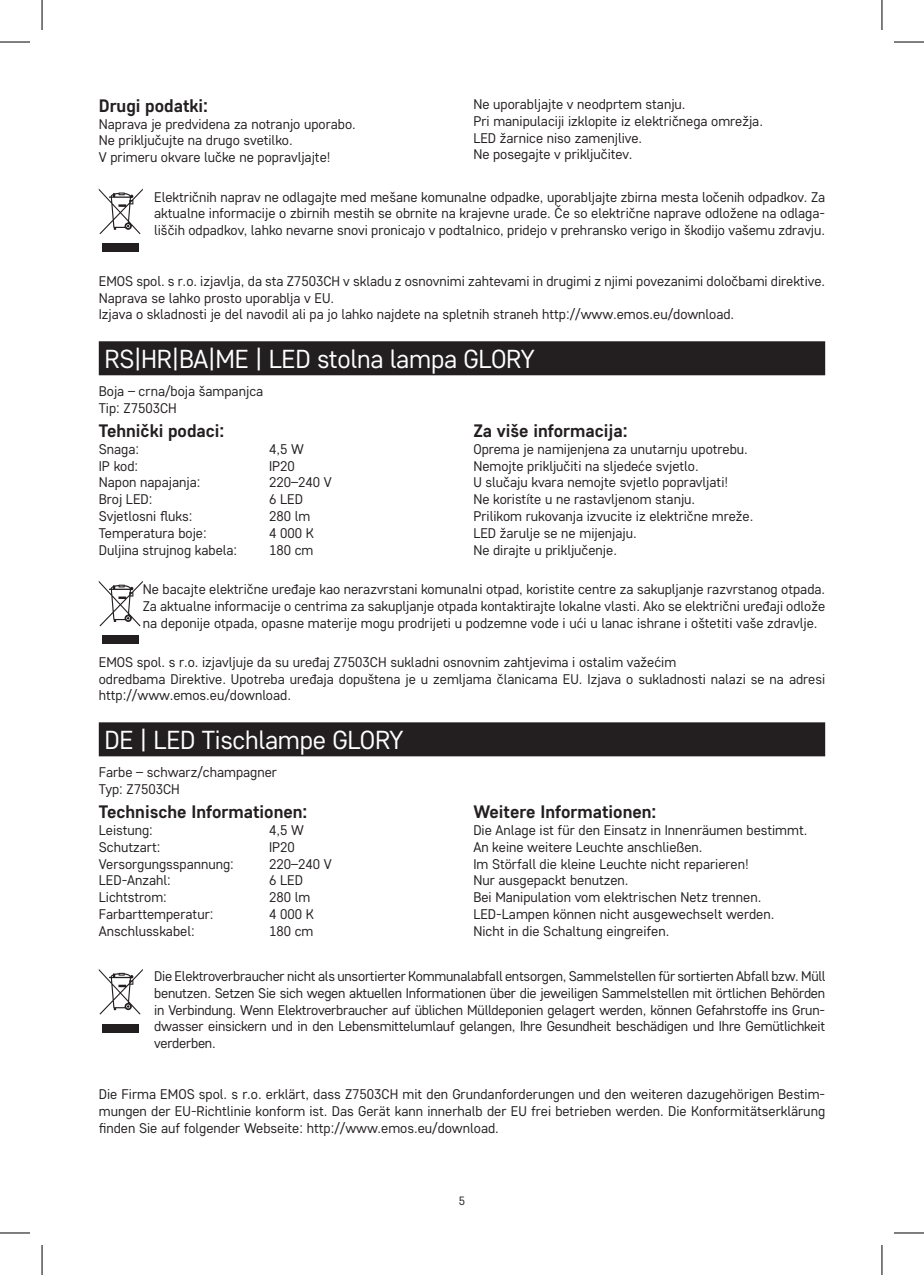
<style>
.page{position:relative;width:924px;height:1275px;background:#fff}
.page>*{position:absolute;margin:0;border:0;box-sizing:border-box;transform-origin:0 0}
.t1{font:26px "Core Sans D35";letter-spacing:-.01em;color:#fff}
.t2{font:700 18px "Core Sans D55";color:#231f20}
.t3{font:14px/16.8px "Core Sans D35";color:#231f20}
.t4{font:12px "Core Sans D35";color:#231f20}
</style>
<div class="page">
<div style="left:99px;top:341px;width:725px;height:34px;background:#231f20"></div>
<svg style="left:99px;top:188px;width:44px;height:46px"></svg>
<div style="left:102px;top:243px;width:37px;height:9px;background:#231f20"></div>
<div style="left:99px;top:722px;width:725px;height:34px;background:#231f20"></div>
<svg style="left:99px;top:580px;width:44px;height:46px"></svg>
<div style="left:102px;top:635px;width:37px;height:9px;background:#231f20"></div>
<svg style="left:99px;top:969px;width:44px;height:45px"></svg>
<div style="left:102px;top:1023px;width:37px;height:9px;background:#231f20"></div>
<hr style="left:0;top:42px;width:30px;height:1px;background:#000">
<hr style="left:893px;top:42px;width:30px;height:1px;background:#000">
<hr style="left:0;top:1232px;width:30px;height:1px;background:#000">
<hr style="left:893px;top:1232px;width:30px;height:1px;background:#000">
<hr style="left:42px;top:0;width:1px;height:30px;background:#000">
<hr style="left:42px;top:1245px;width:1px;height:30px;background:#000">
<hr style="left:881px;top:0;width:1px;height:30px;background:#000">
<hr style="left:881px;top:1245px;width:1px;height:30px;background:#000">
<p class="t3" style="left:473px;top:95px;width:291px">Ne uporabljajte v neodprtem stanju.<br>Pri manipulaciji izklopite iz električnega omrežja.<br>LED žarnice niso zamenjlive.<br>Ne posegajte v priključitev.</p>
<p class="t3" style="left:154px;top:188px;width:672px;text-align:justify">Električnih naprav ne odlagajte med mešane komunalne odpadke, uporabljajte zbirna mesta ločenih odpadkov. Za aktualne informacije o zbirnih mestih se obrnite na krajevne urade. Če so električne naprave odložene na odlaga&shy;liščih odpadkov, lahko nevarne snovi pronicajo v podtalnico, pridejo v prehransko verigo in škodijo vašemu zdravju.</p>
<p class="t3" style="left:99px;top:272px;width:727px">EMOS spol. s r.o. izjavlja, da sta Z7503CH v skladu z osnovnimi zahtevami in drugimi z njimi povezanimi določbami direktive.<br>Naprava se lahko prosto uporablja v EU.<br>Izjava o skladnosti je del navodil ali pa jo lahko najdete na spletnih straneh http://www.emos.eu/download.</p>
<h1 class="t1" style="left:104px;top:342px;width:432px">RS|HR|BA|ME | LED stolna lampa GLORY</h1>
<p class="t3" style="left:99px;top:382px;width:166px">Boja – crna/boja šampanjca<br>Tip: Z7503CH</p>
<p class="t2" style="left:99px;top:419px;width:127px">Tehnički podaci:</p>
<p class="t3" style="left:99px;top:440px;width:42px">Snaga:</p>
<p class="t3" style="left:269px;top:440px;width:36px">4,5 W</p>
<p class="t3" style="left:99px;top:457px;width:41px">IP kod:</p>
<p class="t3" style="left:269px;top:457px;width:27px">IP20</p>
<p class="t3" style="left:99px;top:474px;width:103px">Napon napajanja:</p>
<p class="t3" style="left:269px;top:474px;width:64px">220–240 V</p>
<p class="t3" style="left:99px;top:490px;width:55px">Broj LED:</p>
<p class="t3" style="left:269px;top:490px;width:35px">6 LED</p>
<p class="t3" style="left:99px;top:507px;width:95px">Svjetlosni fluks:</p>
<p class="t3" style="left:269px;top:507px;width:43px">280 lm</p>
<p class="t3" style="left:99px;top:524px;width:109px">Temperatura boje:</p>
<p class="t3" style="left:269px;top:524px;width:46px">4 000 K</p>
<p class="t3" style="left:99px;top:541px;width:140px">Duljina strujnog kabela:</p>
<p class="t3" style="left:269px;top:541px;width:46px">180 cm</p>
<p class="t2" style="left:99px;top:94px;width:111px">Drugi podatki:</p>
<p class="t3" style="left:99px;top:115px;width:258px">Naprava je predvidena za notranjo uporabo.<br>Ne priključujte na drugo svetilko.<br>V primeru okvare lučke ne popravljajte!</p>
<p class="t2" style="left:473px;top:419px;width:156px">Za više informacija:</p>
<p class="t3" style="left:473px;top:440px;width:281px">Oprema je namijenjena za unutarnju upotrebu.<br>Nemojte priključiti na sljedeće svjetlo.<br>U slučaju kvara nemojte svjetlo popravljati!<br>Ne koristíte u ne rastavljenom stanju.<br>Prilikom rukovanja izvucite iz električne mreže.<br>LED žarulje se ne mijenjaju.<br>Ne dirajte u priključenje.</p>
<p class="t3" style="left:143px;top:580px;width:683px;text-align:justify">Ne bacajte električne uređaje kao nerazvrstani komunalni otpad, koristite centre za sakupljanje razvrstanog otpada.<br>Za aktualne informacije o centrima za sakupljanje otpada kontaktirajte lokalne vlasti. Ako se električni uređaji odlože na deponije otpada, opasne materije mogu prodrijeti u podzemne vode i ući u lanac ishrane i oštetiti vaše zdravlje.</p>
<p class="t3" style="left:99px;top:653px;width:727px">EMOS spol. s r.o. izjavljuje da su uređaj Z7503CH sukladni osnovnim zahtjevima i ostalim važećim<br>odredbama Direktive. Upotreba uređaja dopuštena je u zemljama članicama EU. Izjava o sukladnosti nalazi se na adresi http://www.emos.eu/download.</p>
<h1 class="t1" style="left:104px;top:723px;width:301px">DE | LED Tischlampe GLORY</h1>
<p class="t3" style="left:99px;top:763px;width:180px">Farbe – schwarz/champagner<br>Typ: Z7503CH</p>
<p class="t2" style="left:99px;top:800px;width:210px">Technische Informationen:</p>
<p class="t3" style="left:99px;top:821px;width:56px">Leistung:</p>
<p class="t3" style="left:269px;top:821px;width:36px">4,5 W</p>
<p class="t3" style="left:99px;top:838px;width:63px">Schutzart:</p>
<p class="t3" style="left:269px;top:838px;width:27px">IP20</p>
<p class="t3" style="left:99px;top:854px;width:137px">Versorgungsspannung:</p>
<p class="t3" style="left:269px;top:854px;width:64px">220–240 V</p>
<p class="t3" style="left:99px;top:871px;width:73px">LED-Anzahl:</p>
<p class="t3" style="left:269px;top:871px;width:35px">6 LED</p>
<p class="t3" style="left:99px;top:888px;width:70px">Lichtstrom:</p>
<p class="t3" style="left:269px;top:888px;width:43px">280 lm</p>
<p class="t3" style="left:99px;top:905px;width:116px">Farbarttemperatur:</p>
<p class="t3" style="left:269px;top:905px;width:46px">4 000 K</p>
<p class="t3" style="left:99px;top:922px;width:97px">Anschlusskabel:</p>
<p class="t3" style="left:269px;top:922px;width:46px">180 cm</p>
<p class="t2" style="left:473px;top:800px;width:184px">Weitere Informationen:</p>
<p class="t3" style="left:473px;top:821px;width:335px">Die Anlage ist für den Einsatz in Innenräumen bestimmt.<br>An keine weitere Leuchte anschließen.<br>Im Störfall die kleine Leuchte nicht reparieren!<br>Nur ausgepackt benutzen.<br>Bei Manipulation vom elektrischen Netz trennen.<br>LED-Lampen können nicht ausgewechselt werden.<br>Nicht in die Schaltung eingreifen.</p>
<p class="t3" style="left:154px;top:967px;width:672px;text-align:justify">Die Elektroverbraucher nicht als unsortierter Kommunalabfall entsorgen, Sammelstellen für sortierten Abfall bzw. Müll benutzen. Setzen Sie sich wegen aktuellen Informationen über die jeweiligen Sammelstellen mit örtlichen Behörden in Verbindung. Wenn Elektroverbraucher auf üblichen Mülldeponien gelagert werden, können Gefahrstoffe ins Grun&shy;dwasser einsickern und in den Lebensmittelumlauf gelangen, Ihre Gesundheit beschädigen und Ihre Gemütlichkeit verderben.</p>
<p class="t3" style="left:99px;top:1085px;width:727px;text-align:justify">Die Firma EMOS spol. s r.o. erklärt, dass Z7503CH mit den Grundanforderungen und den weiteren dazugehörigen Bestim&shy;mungen der EU-Richtlinie konform ist. Das Gerät kann innerhalb der EU frei betrieben werden. Die Konformitätserklärung finden Sie auf folgender Webseite: http://www.emos.eu/download.</p>
<p class="t4" style="left:458px;top:1192px;width:8px">5</p>
</div>
